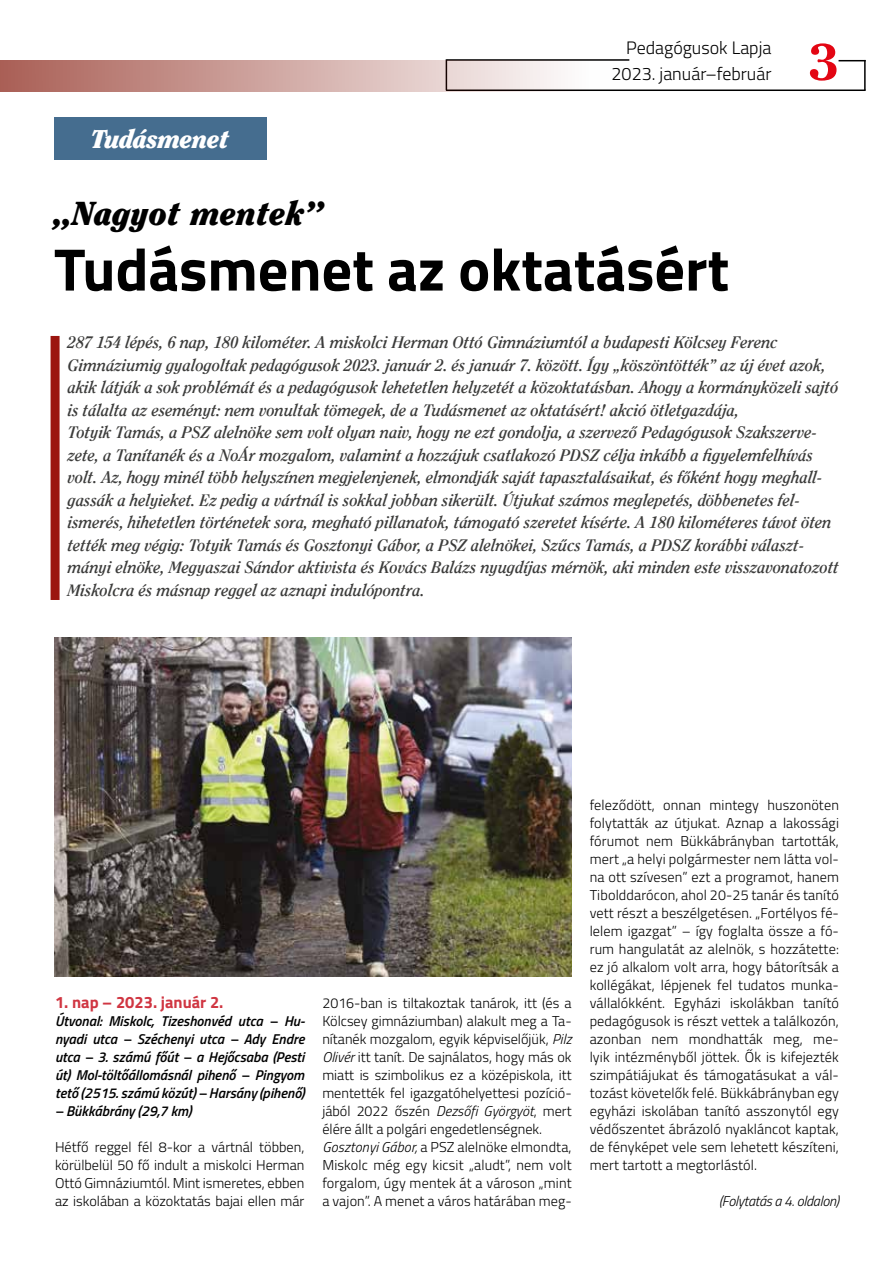
<style>
.page{position:relative;width:893px;height:1263px;background:#fff}
.page>*{position:absolute;margin:0;border:0;box-sizing:border-box;transform-origin:0 0}
.t1{font:700 60px "Titillium Web";color:#000}
.t2{font:800 51px "Clearface Std";color:#e30613;scale:1.1 1}
.t3{font:italic 900 33px "Clearface Std";color:#000}
.t4{font:italic 900 25.5px "Clearface Std";letter-spacing:-.02em;color:#fff}
.t5{font:300 18px/25px "Titillium Web";color:#000;text-align:right}
.t6{font:italic 700 16.5px/22.5px "Clearface Std";color:#3c3c3b}
.t7{font:700 16.5px "Titillium Web";color:#d03642}
.t8{font:300 14.25px/18px "Titillium Web";color:#000;text-align:justify}
.t9{font:italic 600 14.25px/18px "Titillium Web";color:#000;text-align:justify}
.t10{font:italic 300 14.25px "Titillium Web";letter-spacing:-.02em;color:#000}
.s1{font-style:italic}
</style>
<div class="page">
<hr style="left:446px;top:90px;width:420px;height:1px;background:#000">
<hr style="left:864px;top:60px;width:2px;height:30px;background:#000">
<svg style="left:838px;top:60px;width:28px;height:1px"></svg>
<hr style="left:447px;top:59px;width:182px;height:2px;background:#000">
<hr style="left:446px;top:59px;width:1px;height:31px;background:#000">
<svg style="left:0;top:60px;width:629px;height:32px;background:#d0ada9"></svg>
<div style="left:54px;top:117px;width:213px;height:42px;background:#456d8f"></div>
<div style="left:51px;top:336px;width:9px;height:264px;background:#9b150f"></div>
<img style="left:54px;top:637px;width:518px;height:339px">
<h3 class="t4" style="left:91px;top:123px;width:140px">Tudásmenet</h3>
<p class="t5" style="left:612px;top:35px;width:161px">Pedagógusok Lapja<br>2023. január–február</p>
<h3 class="t3" style="left:54px;top:193px;width:270px">„Nagyot mentek”</h3>
<h1 class="t1" style="left:54px;top:224px;width:677px">Tudásmenet az oktatásért</h1>
<h2 class="t2" style="left:808px;top:31px;width:30px">3</h2>
<p class="t6" style="left:68px;top:331px;width:773px">287 154 lépés, 6 nap, 180 kilométer. A miskolci Herman Ottó Gimnáziumtól a budapesti Kölcsey Ferenc Gimnáziumig gyalogoltak pedagógusok 2023. január 2. és január 7. között. Így „köszöntötték” az új évet azok, akik látják a sok problémát és a pedagógusok lehetetlen helyzetét a közoktatásban. Ahogy a kormányközeli sajtó is tálalta az eseményt: nem vonultak tömegek, de a Tudásmenet az oktatásért! akció ötletgazdája,<br>Totyik Tamás, a PSZ alelnöke sem volt olyan naiv, hogy ne ezt gondolja, a szervező Pedagógusok Szakszerve&shy;zete, a Tanítanék és a NoÁr mozgalom, valamint a hozzájuk csatlakozó PDSZ célja inkább a figyelemfelhívás volt. Az, hogy minél több helyszínen megjelenjenek, elmondják saját tapasztalásaikat, és főként hogy meghall&shy;gassák a helyieket. Ez pedig a vártnál is sokkal jobban sikerült. Útjukat számos meglepetés, döbbenetes fel&shy;ismerés, hihetetlen történetek sora, megható pillanatok, támogató szeretet kísérte. A 180 kilométeres távot öten tették meg végig: Totyik Tamás és Gosztonyi Gábor, a PSZ alelnökei, Szűcs Tamás, a PDSZ korábbi választ&shy;mányi elnöke, Megyaszai Sándor aktivista és Kovács Balázs nyugdíjas mérnök, aki minden este visszavonatozott Miskolcra és másnap reggel az aznapi indulópontra.</p>
<p class="t7" style="left:55px;top:990px;width:170px">1. nap – 2023. január 2.</p>
<p class="t9" style="left:55px;top:1011px;width:251px">Útvonal: Miskolc, Tizeshonvéd utca – Hu&shy;nyadi utca – Széchenyi utca – Ady Endre utca – 3. számú főút – a Hejőcsaba (Pesti út) Mol-töltőállomásnál pihenő – Pingyom tető (2515. számú közút) – Harsány (pihenő)</p>
<p class="t9" style="left:55px;top:1101px;width:138px">– Bükkábrány (29,7 km)</p>
<p class="t8" style="left:55px;top:1137px;width:251px">Hétfő reggel fél 8-kor a vártnál többen, körülbelül 50 fő indult a miskolci Herman Ottó Gimnáziumtól. Mint ismeretes, ebben az iskolában a közoktatás bajai ellen már</p>
<p class="t8" style="left:322px;top:993px;width:251px;text-align:left">2016-ban is tiltakoztak tanárok, itt (és a Kölcsey gimnáziumban) alakult meg a Ta&shy;nítanék mozgalom, egyik képviselőjük, <span class="s1">Pilz Olivér</span> itt tanít. De sajnálatos, hogy más ok miatt is szimbolikus ez a középiskola, itt mentették fel igazgatóhelyettesi pozíció&shy;jából 2022 őszén <span class="s1">Dezsőfi Györgyöt</span>, mert élére állt a polgári engedetlenségnek.<br><span class="s1">Gosztonyi Gábor,</span> a PSZ alelnöke elmondta, Miskolc még egy kicsit „aludt”, nem volt forgalom, úgy mentek át a városon „mint a vajon”. A menet a város határában meg-</p>
<p class="t8" style="left:590px;top:795px;width:251px">feleződött, onnan mintegy huszonöten folytatták az útjukat. Aznap a lakossági fórumot nem Bükkábrányban tartották, mert „a helyi polgármester nem látta vol&shy;na ott szívesen” ezt a programot, hanem Tibolddarócon, ahol 20-25 tanár és tanító vett részt a beszélgetésen. „Fortélyos fé&shy;lelem igazgat” – így foglalta össze a fó&shy;rum hangulatát az alelnök, s hozzátette: ez jó alkalom volt arra, hogy bátorítsák a kollégákat, lépjenek fel tudatos munka&shy;vállalókként. Egyházi iskolákban tanító pedagógusok is részt vettek a találkozón, azonban nem mondhatták meg, me&shy;lyik intézményből jöttek. Ők is kifejezték szimpátiájukat és támogatásukat a vál&shy;tozást követelők felé. Bükkábrányban egy egyházi iskolában tanító asszonytól egy védőszentet ábrázoló nyakláncot kaptak, de fényképet vele sem lehetett készíteni, mert tartott a megtorlástól.</p>
<p class="t10" style="left:719px;top:1191px;width:121px">(Folytatás a 4. oldalon)</p>
</div>
